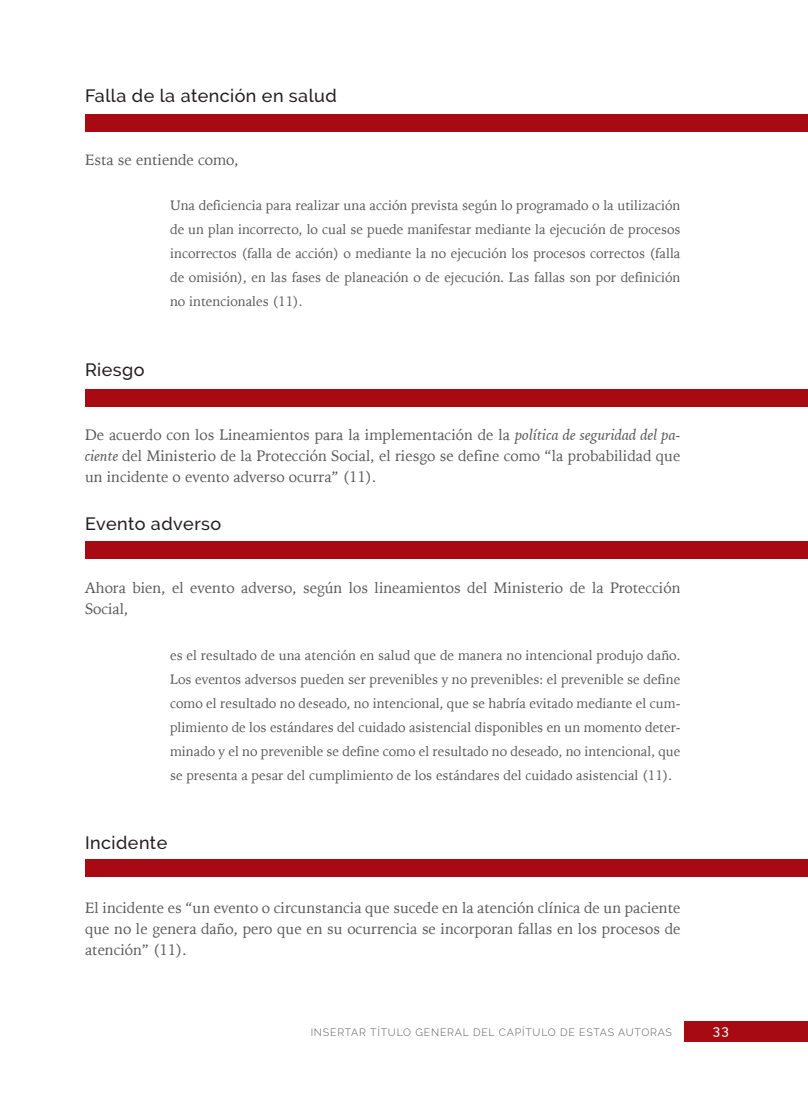
<style>
.page{position:relative;width:808px;height:1106px;background:#fff}
.page>*{position:absolute;margin:0;border:0;box-sizing:border-box;transform-origin:0 0}
.Título_2{font:500 18px "Raleway";letter-spacing:.025em;color:#231f20}
.Cuerpo_de_texto{font:15px/21px "Iowan Old Style W01";color:#57585a;text-align:justify}
.Cita{font:13.5px/24px "Iowan Old Style W01";color:#57585a;text-align:justify}
.t1{font:500 13.5px "Raleway";color:#fff}
.t2{font:300 10.5px "Raleway";letter-spacing:.075em;color:#57585a}
.s1{font-style:italic}
</style>
<div class="page">
<div style="left:685px;top:1021px;width:123px;height:20px;background:#a70a12"></div>
<div style="left:85px;top:115px;width:723px;height:17px;background:#a70a12"></div>
<div style="left:85px;top:389px;width:723px;height:17px;background:#a70a12"></div>
<div style="left:85px;top:541px;width:723px;height:17px;background:#a70a12"></div>
<div style="left:85px;top:859px;width:723px;height:17px;background:#a70a12"></div>
<p class="Título_2" style="left:85px;top:85px;width:253px">Falla de la atención en salud</p>
<p class="Cuerpo_de_texto" style="left:85px;top:149px;width:155px">Esta se entiende como,</p>
<p class="Cita" style="left:170px;top:194px;width:512px">Una deficiencia para realizar una acción prevista según lo programado o la utilización de un plan incorrecto, lo cual se puede manifestar mediante la ejecución de procesos incorrectos (falla de acción) o mediante la no ejecución los procesos correctos (falla de omisión), en las fases de planeación o de ejecución. Las fallas son por definición no intencionales (11).</p>
<p class="Título_2" style="left:85px;top:359px;width:61px">Riesgo</p>
<p class="Cuerpo_de_texto" style="left:85px;top:424px;width:597px">De acuerdo con los Lineamientos para la implementación de la <span class="s1">política de seguridad del pa&shy;ciente</span> del Ministerio de la Protección Social, el riesgo se define como “la probabilidad que un incidente o evento adverso ocurra” (11).</p>
<p class="Título_2" style="left:85px;top:513px;width:138px">Evento adverso</p>
<p class="Cuerpo_de_texto" style="left:85px;top:577px;width:597px">Ahora bien, el evento adverso, según los lineamientos del Ministerio de la Protección<br>Social,</p>
<p class="Cita" style="left:170px;top:643px;width:512px">es el resultado de una atención en salud que de manera no intencional produjo daño.<br>Los eventos adversos pueden ser prevenibles y no prevenibles: el prevenible se define como el resultado no deseado, no intencional, que se habría evitado mediante el cum&shy;plimiento de los estándares del cuidado asistencial disponibles en un momento deter&shy;minado y el no prevenible se define como el resultado no deseado, no intencional, que se presenta a pesar del cumplimiento de los estándares del cuidado asistencial (11).</p>
<p class="Título_2" style="left:85px;top:832px;width:84px">Incidente</p>
<p class="Cuerpo_de_texto" style="left:85px;top:897px;width:597px">El incidente es “un evento o circunstancia que sucede en la atención clínica de un paciente que no le genera daño, pero que en su ocurrencia se incorporan fallas en los procesos de atención” (11).</p>
<p class="t2" style="left:311px;top:1026px;width:363px">INSERTAR TÍTULO GENERAL DEL CAPÍTULO DE ESTAS AUTORAS</p>
<p class="t1" style="left:713px;top:1022px;width:18px">33</p>
</div>
